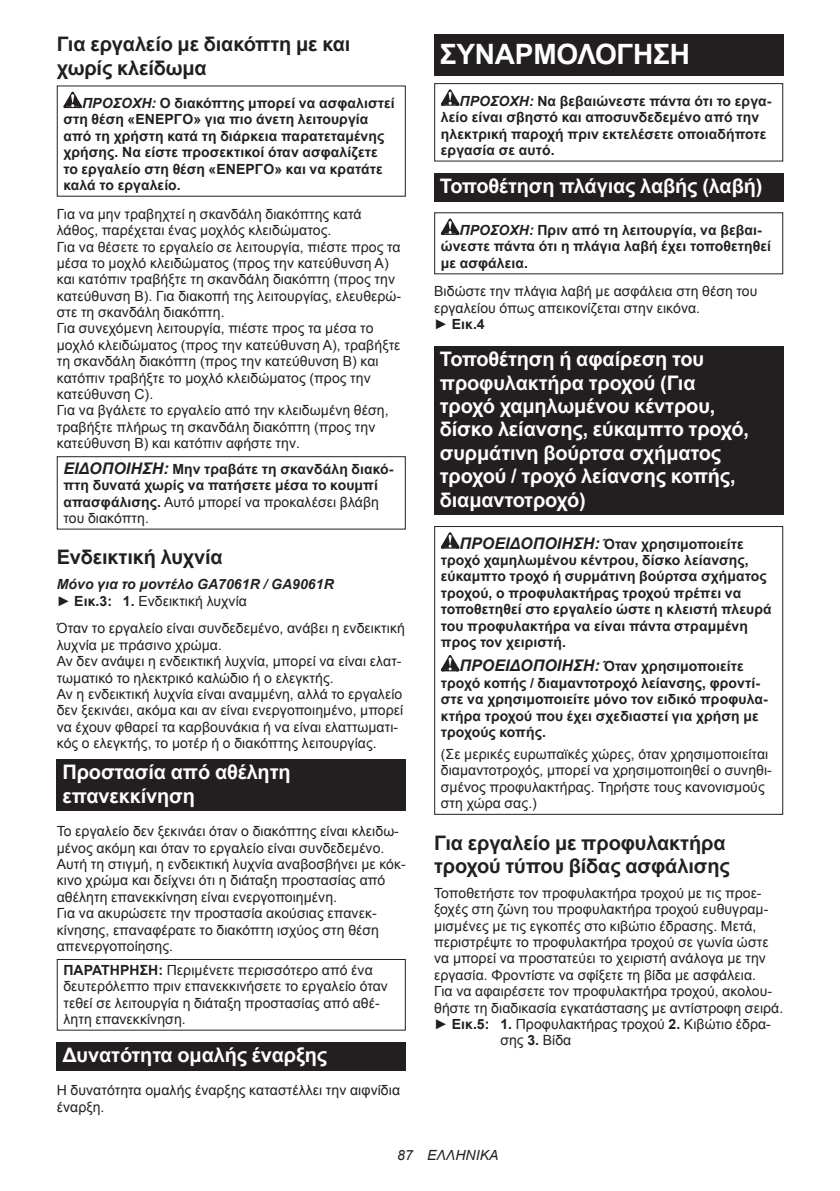
<style>
.page{position:relative;width:840px;height:1191px;background:#fff}
.page>*{position:absolute;margin:0;border:0;box-sizing:border-box;transform-origin:0 0}
.t1{font:700 28px "Arial";letter-spacing:-.01em;color:#fff}
.t2{font:700 20px/23.4px "Arial";letter-spacing:-.01em;color:#fff}
.t3{font:700 20px/23.4px "Arial";letter-spacing:-.01em;color:#231f20}
.t4{font:14px/16.4px "Arial";letter-spacing:.005em;color:#231f20}
.t5{font:700 14px/16.4px "Arial";letter-spacing:.005em;color:#231f20}
.t6{font:italic 700 14px/16.4px "Arial";letter-spacing:.005em;color:#231f20}
.t7{font:italic 14px "Arial";letter-spacing:.005em;color:#231f20}
.s1{font-style:italic}
.s2{font-style:italic;font-size:16px}
.s3{font-weight:400}
.s4{font-weight:400;font-style:normal}
.s5{font-style:normal}
.s6{font-weight:700}
</style>
<div class="page">
<svg style="left:63px;top:92px;width:19px;height:16px"></svg>
<div style="left:57px;top:456px;width:348px;height:73px;border:1px solid #231f20"></div>
<div style="left:57px;top:759px;width:348px;height:52px;background:#231f20"></div>
<div style="left:57px;top:959px;width:348px;height:71px;border:1px solid #231f20"></div>
<div style="left:57px;top:1042px;width:348px;height:28px;background:#231f20"></div>
<div style="left:434px;top:34px;width:348px;height:41px;background:#231f20"></div>
<svg style="left:440px;top:89px;width:19px;height:17px"></svg>
<div style="left:434px;top:83px;width:348px;height:79px;border:1px solid #231f20"></div>
<div style="left:434px;top:173px;width:348px;height:28px;background:#231f20"></div>
<svg style="left:440px;top:218px;width:19px;height:17px"></svg>
<div style="left:434px;top:346px;width:348px;height:169px;background:#231f20"></div>
<svg style="left:440px;top:532px;width:19px;height:16px"></svg>
<svg style="left:440px;top:655px;width:19px;height:16px"></svg>
<div style="left:434px;top:526px;width:348px;height:289px;border:1px solid #231f20"></div>
<h2 class="t3" style="left:57px;top:33px;width:295px">Για εργαλείο με διακόπτη με και χωρίς κλείδωμα</h2>
<p class="t5" style="left:63px;top:95px;width:332px;text-indent:19px"><span class="s1">ΠΡΟΣΟΧΗ:</span> Ο διακόπτης μπορεί να ασφαλιστεί στη θέση «ΕΝΕΡΓΟ» για πιο άνετη λειτουργία από τη χρήστη κατά τη διάρκεια παρατεταμένης χρήσης. Να είστε προσεκτικοί όταν ασφαλίζετε το εργαλείο στη θέση «ΕΝΕΡΓΟ» και να κρατάτε καλά το εργαλείο.</p>
<p class="t4" style="left:57px;top:206px;width:346px">Για να μην τραβηχτεί η σκανδάλη διακόπτης κατά λάθος, παρέχεται ένας μοχλός κλειδώματος.<br>Για να θέσετε το εργαλείο σε λειτουργία, πιέστε προς τα μέσα το μοχλό κλειδώματος (προς την κατεύθυνση Α) και κατόπιν τραβήξτε τη σκανδάλη διακόπτη (προς την κατεύθυνση Β). Για διακοπή της λειτουργίας, ελευθερώ&shy;στε τη σκανδάλη διακόπτη.<br>Για συνεχόμενη λειτουργία, πιέστε προς τα μέσα το μοχλό κλειδώματος (προς την κατεύθυνση Α), τραβήξτε τη σκανδάλη διακόπτη (προς την κατεύθυνση Β) και κατόπιν τραβήξτε το μοχλό κλειδώματος (προς την κατεύθυνση C).<br>Για να βγάλετε το εργαλείο από την κλειδωμένη θέση, τραβήξτε πλήρως τη σκανδάλη διακόπτη (προς την κατεύθυνση Β) και κατόπιν αφήστε την.</p>
<p class="t5" style="left:63px;top:461px;width:331px"><span class="s2">ΕΙΔΟΠΟΙΗΣΗ:</span> Μην τραβάτε τη σκανδάλη διακό&shy;πτη δυνατά χωρίς να πατήσετε μέσα το κουμπί απασφάλισης. <span class="s3">Αυτό μπορεί να προκαλέσει βλάβη του διακόπτη.</span></p>
<h2 class="t3" style="left:57px;top:546px;width:167px">Ενδεικτική λυχνία</h2>
<p class="t6" style="left:57px;top:576px;width:278px">Μόνο για το μοντέλο GA7061R / GA9061R <span class="s4">►</span> <span class="s5">Εικ.3: 1.</span> <span class="s4">Ενδεικτική λυχνία</span></p>
<p class="t4" style="left:57px;top:620px;width:349px">Όταν το εργαλείο είναι συνδεδεμένο, ανάβει η ενδεικτική λυχνία με πράσινο χρώμα.<br>Αν δεν ανάψει η ενδεικτική λυχνία, μπορεί να είναι ελατ&shy;τωματικό το ηλεκτρικό καλώδιο ή ο ελεγκτής.<br>Αν η ενδεικτική λυχνία είναι αναμμένη, αλλά το εργαλείο δεν ξεκινάει, ακόμα και αν είναι ενεργοποιημένο, μπορεί να έχουν φθαρεί τα καρβουνάκια ή να είναι ελαττωματι&shy;κός ο ελεγκτής, το μοτέρ ή ο διακόπτης λειτουργίας.</p>
<h2 class="t2" style="left:62px;top:761px;width:230px">Προστασία από αθέλητη επανεκκίνηση</h2>
<p class="t4" style="left:57px;top:823px;width:350px">Το εργαλείο δεν ξεκινάει όταν ο διακόπτης είναι κλειδω&shy;μένος ακόμη και όταν το εργαλείο είναι συνδεδεμένο.<br>Αυτή τη στιγμή, η ενδεικτική λυχνία αναβοσβήνει με κόκ&shy;κινο χρώμα και δείχνει ότι η διάταξη προστασίας από αθέλητη επανεκκίνηση είναι ενεργοποιημένη.<br>Για να ακυρώσετε την προστασία ακούσιας επανεκ&shy;κίνησης, επαναφέρατε το διακόπτη ισχύος στη θέση απενεργοποίησης.</p>
<p class="t4" style="left:63px;top:961px;width:326px"><span class="s6">ΠΑΡΑΤΗΡΗΣΗ:</span> Περιμένετε περισσότερο από ένα δευτερόλεπτο πριν επανεκκινήσετε το εργαλείο όταν τεθεί σε λειτουργία η διάταξη προστασίας από αθέ&shy;λητη επανεκκίνηση.</p>
<h2 class="t2" style="left:62px;top:1043px;width:266px">Δυνατότητα ομαλής έναρξης</h2>
<p class="t4" style="left:57px;top:1082px;width:345px">Η δυνατότητα ομαλής έναρξης καταστέλλει την αιφνίδια έναρξη.</p>
<h1 class="t1" style="left:439px;top:35px;width:251px">ΣΥΝΑΡΜΟΛΟΓΗΣΗ</h1>
<p class="t5" style="left:440px;top:93px;width:332px;text-indent:19px"><span class="s1">ΠΡΟΣΟΧΗ:</span> Να βεβαιώνεστε πάντα ότι το εργα&shy;λείο είναι σβηστό και αποσυνδεδεμένο από την ηλεκτρική παροχή πριν εκτελέσετε οποιαδήποτε εργασία σε αυτό.</p>
<h2 class="t2" style="left:439px;top:175px;width:324px">Τοποθέτηση πλάγιας λαβής (λαβή)</h2>
<p class="t5" style="left:440px;top:222px;width:331px;text-indent:19px"><span class="s1">ΠΡΟΣΟΧΗ:</span> Πριν από τη λειτουργία, να βεβαι&shy;ώνεστε πάντα ότι η πλάγια λαβή έχει τοποθετηθεί με ασφάλεια.</p>
<p class="t4" style="left:434px;top:283px;width:324px">Βιδώστε την πλάγια λαβή με ασφάλεια στη θέση του εργαλείου όπως απεικονίζεται στην εικόνα.<br>► <span class="s6">Εικ.4</span></p>
<h2 class="t2" style="left:439px;top:348px;width:310px">Τοποθέτηση ή αφαίρεση του προφυλακτήρα τροχού (Για τροχό χαμηλωμένου κέντρου, δίσκο λείανσης, εύκαμπτο τροχό, συρμάτινη βούρτσα σχήματος τροχού / τροχό λείανσης κοπής, διαμαντοτροχό)</h2>
<p class="t5" style="left:440px;top:536px;width:332px;text-indent:19px"><span class="s2">ΠΡΟΕΙΔΟΠΟΙΗΣΗ:</span> Όταν χρησιμοποιείτε τροχό χαμηλωμένου κέντρου, δίσκο λείανσης, εύκαμπτο τροχό ή συρμάτινη βούρτσα σχήματος τροχού, ο προφυλακτήρας τροχού πρέπει να τοποθετηθεί στο εργαλείο ώστε η κλειστή πλευρά του προφυλακτήρα να είναι πάντα στραμμένη προς τον χειριστή.</p>
<p class="t5" style="left:440px;top:658px;width:328px;text-indent:19px"><span class="s2">ΠΡΟΕΙΔΟΠΟΙΗΣΗ:</span> Όταν χρησιμοποιείτε τροχό κοπής / διαμαντοτροχό λείανσης, φροντί&shy;στε να χρησιμοποιείτε μόνο τον ειδικό προφυλα&shy;κτήρα τροχού που έχει σχεδιαστεί για χρήση με τροχούς κοπής.</p>
<p class="t4" style="left:440px;top:746px;width:332px">(Σε μερικές ευρωπαϊκές χώρες, όταν χρησιμοποιείται διαμαντοτροχός, μπορεί να χρησιμοποιηθεί ο συνηθι&shy;σμένος προφυλακτήρας. Τηρήστε τους κανονισμούς στη χώρα σας.)</p>
<h2 class="t3" style="left:434px;top:831px;width:297px">Για εργαλείο με προφυλακτήρα τροχού τύπου βίδας ασφάλισης</h2>
<p class="t4" style="left:434px;top:885px;width:329px">Τοποθετήστε τον προφυλακτήρα τροχού με τις προε-</p>
<p class="t4" style="left:434px;top:901px;width:335px">ξοχές στη ζώνη του προφυλακτήρα τροχού ευθυγραμ-</p>
<p class="t4" style="left:434px;top:917px;width:323px">μισμένες με τις εγκοπές στο κιβώτιο έδρασης. Μετά,</p>
<p class="t4" style="left:434px;top:934px;width:336px">περιστρέψτε το προφυλακτήρα τροχού σε γωνία ώστε</p>
<p class="t4" style="left:434px;top:950px;width:333px">να μπορεί να προστατεύει το χειριστή ανάλογα με την</p>
<p class="t4" style="left:434px;top:966px;width:323px">εργασία. Φροντίστε να σφίξετε τη βίδα με ασφάλεια.</p>
<p class="t4" style="left:434px;top:983px;width:339px">Για να αφαιρέσετε τον προφυλακτήρα τροχού, ακολου-</p>
<p class="t4" style="left:434px;top:999px;width:350px">θήστε τη διαδικασία εγκατάστασης με αντίστροφη σειρά.</p>
<p class="t4" style="left:434px;top:1016px;width:338px">► <span class="s6">Εικ.5: 1.</span> Προφυλακτήρας τροχού <span class="s6">2.</span> Κιβώτιο έδρα-</p>
<p class="t4" style="left:500px;top:1032px;width:72px">σης <span class="s6">3.</span> Βίδα</p>
<p class="t7" style="left:397px;top:1146px;width:103px">87 ΕΛΛΗΝΙΚΑ</p>
</div>
